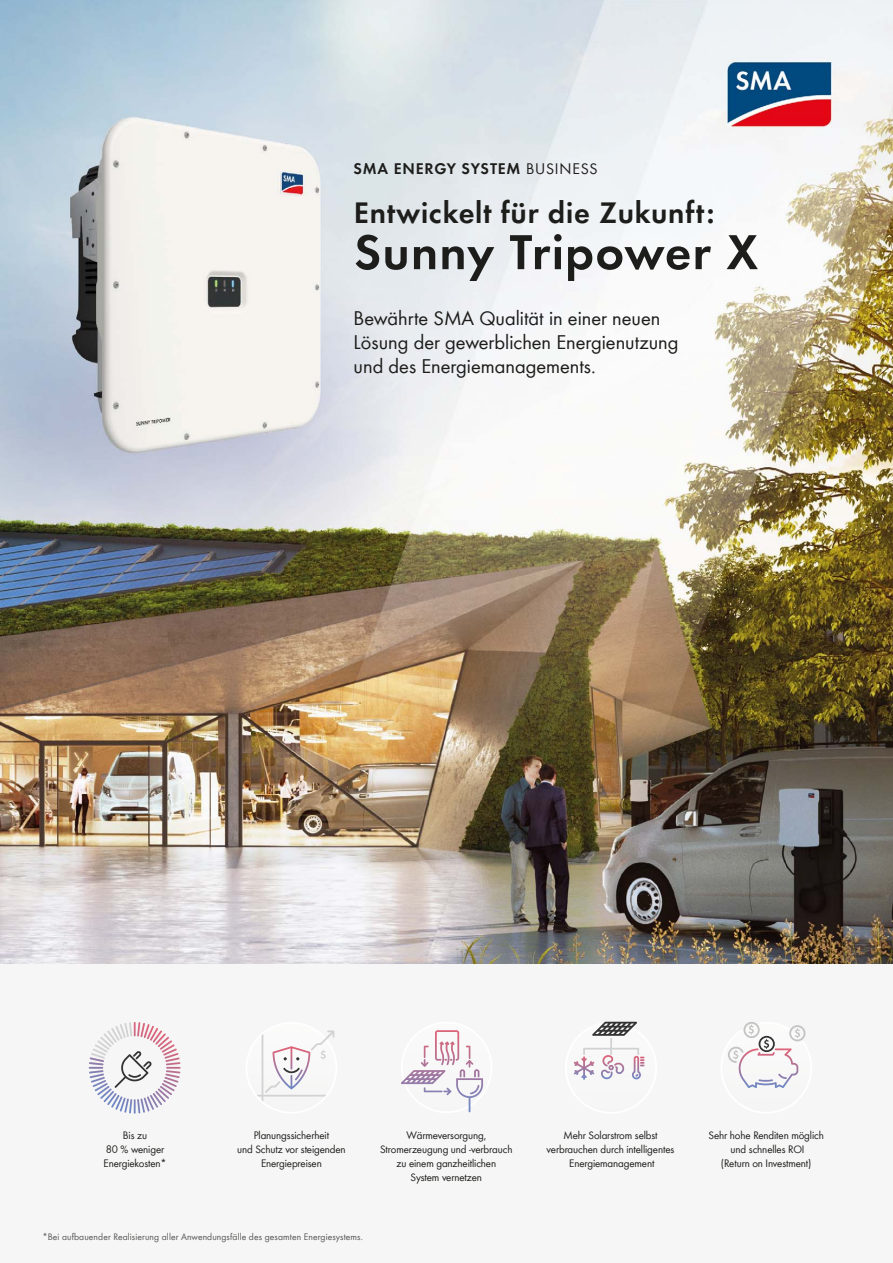
<style>
.page{position:relative;width:893px;height:1263px;background:#fff}
.page>*{position:absolute;margin:0;border:0;box-sizing:border-box;transform-origin:0 0}
.t1{font:600 51px "SMA Futura Global";letter-spacing:.025em;color:#1d1d1b}
.t2{font:600 30.6px "SMA Futura Global";letter-spacing:.025em;color:#1d1d1b}
.t3{font:20.55px/24.3px "SMA Futura Global";color:#1d1d1b}
.t4{font:600 15.9px "SMA Futura Global";letter-spacing:.05em;color:#1d1d1b}
.t5{font:11.25px/14.2px "SMA Futura Global";letter-spacing:-.01em;color:#1d1d1b;text-align:center}
.t6{font:9.75px "SMA Futura Global";letter-spacing:.01em;color:#575756}
.s1{font-weight:400}
</style>
<div class="page">
<img style="left:0;top:0;width:892px;height:964px">
<div style="left:0;top:965px;width:892px;height:298px;background:#f6f6f6"></div>
<svg style="left:89px;top:1022px;width:91px;height:66px"></svg>
<svg style="left:257px;top:1030px;width:78px;height:71px"></svg>
<svg style="left:728px;top:1022px;width:78px;height:66px"></svg>
<svg style="left:573px;top:1022px;width:72px;height:58px"></svg>
<svg style="left:401px;top:1030px;width:82px;height:83px"></svg>
<h3 class="t4" style="left:353px;top:159px;width:245px">SMA ENERGY SYSTEM <span class="s1">BUSINESS</span></h3>
<h2 class="t2" style="left:354px;top:194px;width:362px">Entwickelt für die Zukunft:</h2>
<h1 class="t1" style="left:354px;top:221px;width:405px">Sunny Tripower X</h1>
<h3 class="t3" style="left:353px;top:305px;width:326px">Bewährte SMA Qualität in einer neuen<br>Lösung der gewerblichen Energienutzung und des Energiemanagements.</h3>
<p class="t5" style="left:380px;top:1128px;width:134px">Wärmeversorgung,<br>Stromerzeugung und -verbrauch zu einem ganzheitlichen<br>System vernetzen</p>
<p class="t5" style="left:708px;top:1128px;width:117px">Sehr hohe Renditen möglich und schnelles ROI<br>(Return on Investment)</p>
<p class="t5" style="left:104px;top:1128px;width:64px">Bis zu<br>80 % weniger<br>Energiekosten*</p>
<p class="t5" style="left:237px;top:1128px;width:110px">Planungssicherheit<br>und Schutz vor steigenden<br>Energiepreisen</p>
<p class="t5" style="left:546px;top:1128px;width:129px">Mehr Solarstrom selbst verbrauchen durch intelligentes<br>Energiemanagement</p>
<p class="t6" style="left:42px;top:1231px;width:322px">*Bei aufbauender Realisierung aller Anwendungsfälle des gesamten Energiesystems.</p>
</div>
